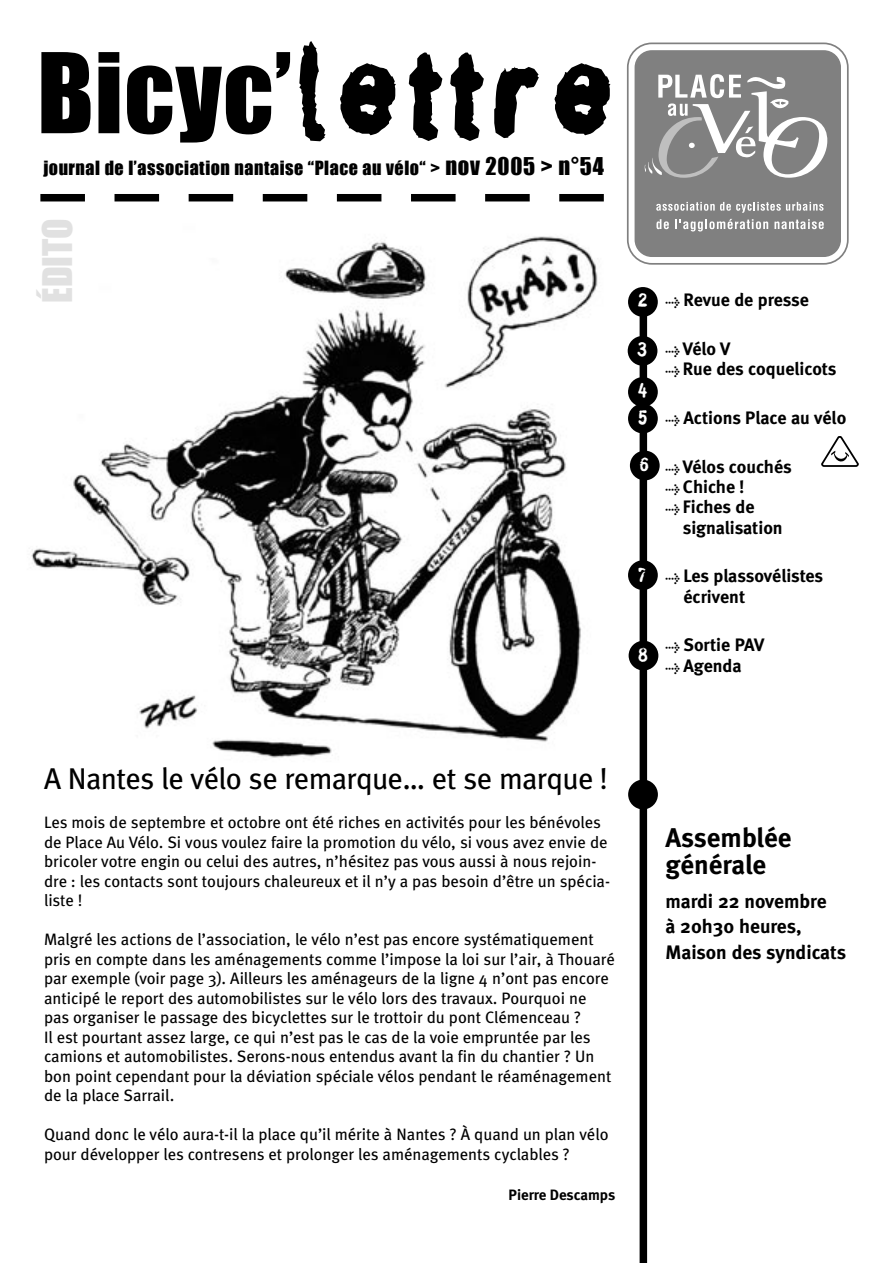
<style>
.page{position:relative;width:893px;height:1263px;background:#fff}
.page>*{position:absolute;margin:0;border:0;box-sizing:border-box;transform-origin:0 0}
.t1{font:102.6px "Impact";letter-spacing:.01em;color:#000}
.t2{font:37.5px "Impact";color:#e1e1e1}
.Titre_1{font:30px "Meta";letter-spacing:-.02em;color:#000}
.t3{font:700 27px "Meta";color:#000}
.t4{font:700 19.5px/25.5px "Meta";color:#000}
.t5{font:700 18px/20.2px "Meta";color:#000}
.t6{font:18px "Impact";letter-spacing:.03em;color:#000}
.t7{font:18px "Stamp Gothic";color:#fff}
.t8{font:16.5px/19.5px "Meta";color:#000}
.t9{font:700 15px "Meta";letter-spacing:-.005em;color:#000}
.s1{font-family:"Stamp Gothic";font-size:128.25px}
.s2{font-size:22.5px}
.s3{font-family:"Meta Bold Expert";font-weight:400;font-size:12px}
</style>
<div class="page">
<img style="left:31px;top:236px;width:567px;height:522px">
<svg style="left:40px;top:194px;width:564px;height:7px"></svg>
<svg style="left:626px;top:42px;width:223px;height:223px"></svg>
<div style="left:636px;top:51px;width:204px;height:205px;background:#808080;border-radius:16px"></div>
<svg style="left:645px;top:74px;width:183px;height:104px"></svg>
<svg style="left:656px;top:202px;width:168px;height:11px"></svg>
<svg style="left:656px;top:219px;width:13px;height:10px"></svg>
<svg style="left:675px;top:219px;width:93px;height:12px"></svg>
<svg style="left:774px;top:219px;width:50px;height:10px"></svg>
<div style="left:640px;top:292px;width:7px;height:971px;background:#000"></div>
<div style="left:628px;top:287px;width:30px;height:30px;background:#000;border-radius:50%"></div>
<div style="left:628px;top:336px;width:29px;height:30px;background:#000;border-radius:50%"></div>
<div style="left:630px;top:451px;width:30px;height:29px;background:#000;border-radius:50%"></div>
<div style="left:628px;top:560px;width:30px;height:30px;background:#000;border-radius:50%"></div>
<div style="left:629px;top:641px;width:29px;height:29px;background:#000;border-radius:50%"></div>
<div style="left:628px;top:780px;width:30px;height:29px;background:#000;border-radius:50%"></div>
<svg style="left:821px;top:436px;width:38px;height:31px"></svg>
<div style="left:628px;top:377px;width:30px;height:30px;background:#000;border-radius:50%"></div>
<div style="left:628px;top:404px;width:30px;height:29px;background:#000;border-radius:50%"></div>
<p class="t1" style="left:37px;top:30px;width:583px">Bicyc’<span class="s1">lettre</span></p>
<p class="t6" style="left:43px;top:157px;width:562px">journal de l’association nantaise “Place au vélo“ &gt; <span class="s2">nov 2005 &gt; n°54</span></p>
<p class="t2" style="left:34px;top:303px;width:86px;rotate:-90deg">ÉDITO</p>
<p class="t7" style="left:637px;top:289px;width:12px">2</p>
<p class="t7" style="left:637px;top:338px;width:13px">3</p>
<p class="t7" style="left:637px;top:379px;width:13px">4</p>
<p class="t7" style="left:637px;top:406px;width:12px">5</p>
<p class="t7" style="left:639px;top:453px;width:12px">6</p>
<p class="t7" style="left:638px;top:563px;width:11px">7</p>
<p class="t7" style="left:638px;top:643px;width:13px">8</p>
<p class="t5" style="left:665px;top:290px;width:145px"><span class="s3">l</span> Revue de presse</p>
<p class="t5" style="left:665px;top:338px;width:66px"><span class="s3">l</span> Vélo V</p>
<p class="t5" style="left:665px;top:359px;width:173px"><span class="s3">l</span> Rue des coquelicots</p>
<p class="t5" style="left:665px;top:407px;width:182px"><span class="s3">l</span> Actions Place au vélo</p>
<p class="t5" style="left:665px;top:456px;width:128px"><span class="s3">l</span> Vélos couchés</p>
<p class="t5" style="left:665px;top:476px;width:81px"><span class="s3">l</span> Chiche !</p>
<p class="t5" style="left:683px;top:497px;width:101px;text-indent:-17px"><span class="s3">l</span> Fiches de signalisation</p>
<p class="t5" style="left:683px;top:566px;width:141px;text-indent:-18px"><span class="s3">l</span> Les plassovélistes écrivent</p>
<p class="t5" style="left:665px;top:635px;width:100px"><span class="s3">l</span> Sortie PAV <span class="s3">l</span> Agenda</p>
<p class="Titre_1" style="left:44px;top:761px;width:565px">A Nantes le vélo se remarque… et se marque !</p>
<p class="t8" style="left:44px;top:812px;width:568px">Les mois de septembre et octobre ont été riches en activités pour les bénévoles de Place Au Vélo. Si vous voulez faire la promotion du vélo, si vous avez envie de bricoler votre engin ou celui des autres, n’hésitez pas vous aussi à nous rejoin&shy;dre : les contacts sont toujours chaleureux et il n’y a pas besoin d’être un spécia&shy;liste !</p>
<p class="t8" style="left:44px;top:929px;width:572px">Malgré les actions de l’association, le vélo n’est pas encore systématiquement pris en compte dans les aménagements comme l’impose la loi sur l’air, à Thouaré par exemple (voir page 3). Ailleurs les aménageurs de la ligne 4 n’ont pas encore anticipé le report des automobilistes sur le vélo lors des travaux. Pourquoi ne pas organiser le passage des bicyclettes sur le trottoir du pont Clémenceau ?<br>Il est pourtant assez large, ce qui n’est pas le cas de la voie empruntée par les camions et automobilistes. Serons-nous entendus avant la fin du chantier ? Un bon point cependant pour la déviation spéciale vélos pendant le réaménagement de la place Sarrail.</p>
<p class="t8" style="left:44px;top:1124px;width:566px">Quand donc le vélo aura-t-il la place qu’il mérite à Nantes ? À quand un plan vélo pour développer les contresens et prolonger les aménagements cyclables ?</p>
<p class="t9" style="left:509px;top:1186px;width:108px">Pierre Descamps</p>
<p class="t3" style="left:665px;top:821px;width:128px">Assemblée</p>
<p class="t3" style="left:665px;top:848px;width:102px">générale</p>
<p class="t4" style="left:665px;top:888px;width:163px">mardi 22 novembre à 20h30 heures,</p>
<p class="t4" style="left:665px;top:939px;width:182px">Maison des syndicats</p>
</div>
